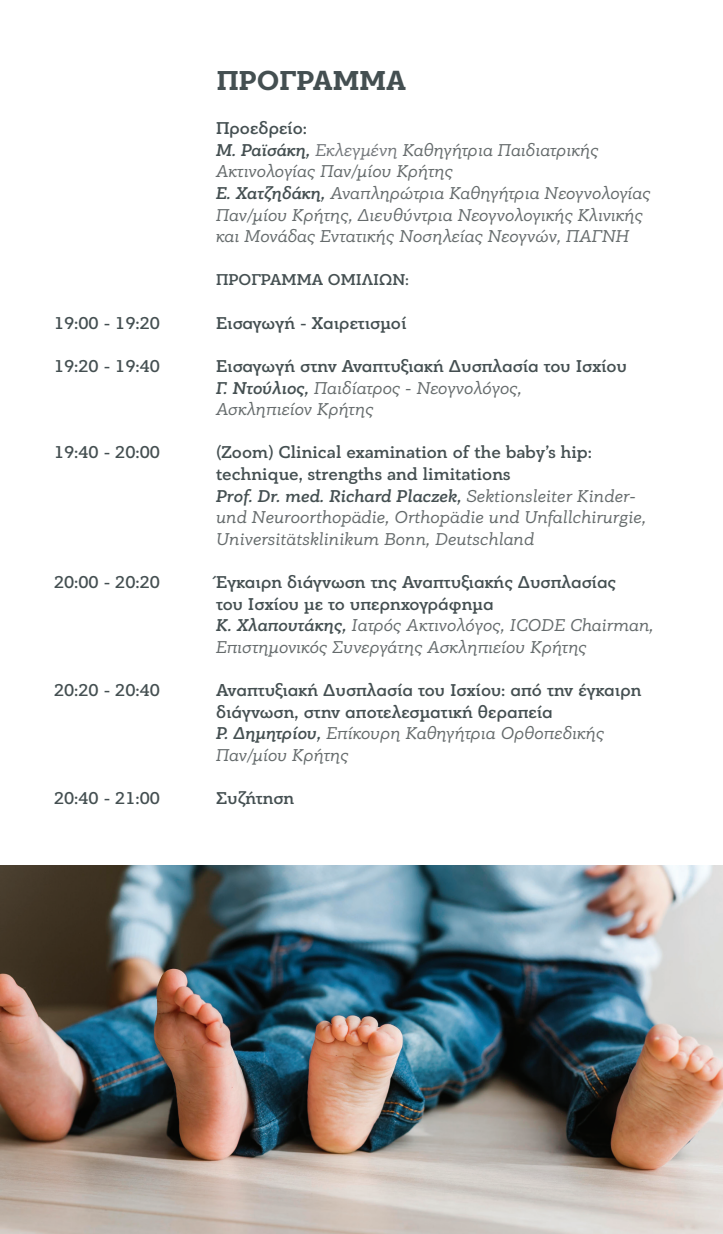
<style>
.page{position:relative;width:723px;height:1234px;background:#fff}
.page>*{position:absolute;margin:0;border:0;box-sizing:border-box;transform-origin:0 0}
.t1{font:700 28.8px "PF Bague Slab Pro";color:#444f51}
.t2{font:italic 18px/21.6px "PF Bague Slab Pro";color:#656b6c}
.t3{font:500 18px/21.6px "PF Bague Slab Pro";color:#444f51}
.t4{font:500 16.5px "PF Bague Slab Pro";color:#444f51}
.s1{font-weight:500;font-style:normal;color:#444f51}
.s2{font-weight:500;color:#444f51}
.s3{color:#73777b}
.s4{font-style:italic}
.s5{font-weight:400;font-style:italic;color:#656b6c}
</style>
<div class="page">
<img style="left:0;top:865px;width:723px;height:368px">
<h1 class="t1" style="left:217px;top:63px;width:190px">ΠΡΟΓΡΑΜΜΑ</h1>
<p class="t2" style="left:216px;top:118px;width:436px"><span class="s1">Προεδρείο:<br></span><span class="s2">Μ. Ραϊσάκη,</span> <span class="s3">Εκλεγμένη</span> Καθηγήτρια Παιδιατρικής Ακτινολογίας Παν/μίου Κρήτης<br><span class="s2">Ε. Χατζηδάκη,</span> Αναπληρώτρια Καθηγήτρια Νεογνολογίας Παν/μίου Κρήτης, Διευθύντρια Νεογνολογικής Κλινικής και Μονάδας Εντατικής Νοσηλείας Νεογνών, ΠΑΓΝΗ</p>
<p class="t4" style="left:216px;top:270px;width:195px">ΠΡΌΓΡΑΜΜΑ ΟΜΙΛΙΏΝ:</p>
<p class="t3" style="left:54px;top:312px;width:107px">19:00 - 19:20</p>
<p class="t3" style="left:216px;top:312px;width:192px">Εισαγωγή - Χαιρετισμοί</p>
<p class="t3" style="left:54px;top:355px;width:107px">19:20 - 19:40</p>
<p class="t3" style="left:216px;top:355px;width:412px">Εισαγωγή στην Αναπτυξιακή Δυσπλασία του Ισχίου<br><span class="s4">Γ. Ντούλιος,</span> <span class="s5">Παιδίατρος - Νεογνολόγος,<br>Ασκληπιείον Κρήτης</span></p>
<p class="t3" style="left:54px;top:442px;width:107px">19:40 - 20:00</p>
<p class="t2" style="left:216px;top:442px;width:431px"><span class="s1">(Zoom) Clinical examination of the baby’s hip: technique, strengths and limitations<br></span><span class="s2">Prof. Dr. med. Richard Placzek,</span> Sektionsleiter Kinder&shy;und Neuroorthopädie, Orthopädie und Unfallchirurgie, Universitätsklinikum Bonn, Deutschland</p>
<p class="t3" style="left:54px;top:571px;width:107px">20:00 - 20:20</p>
<p class="t2" style="left:216px;top:571px;width:439px"><span class="s1">Έγκαιρη διάγνωση της Αναπτυξιακής Δυσπλασίας<br>του Ισχίου με το υπερηχογράφημα<br></span><span class="s2">Κ. Χλαπουτάκης,</span> Ιατρός Ακτινολόγος, ICODE Chairman, Επιστημονικός Συνεργάτης Ασκληπιείου Κρήτης</p>
<p class="t3" style="left:54px;top:679px;width:107px">20:20 - 20:40</p>
<p class="t3" style="left:216px;top:679px;width:427px">Αναπτυξιακή Δυσπλασία του Ισχίου: από την έγκαιρη διάγνωση, στην αποτελεσματική θεραπεία<br><span class="s4">Ρ. Δημητρίου,</span> <span class="s5">Επίκουρη Καθηγήτρια Ορθοπεδικής Παν/μίου Κρήτης</span></p>
<p class="t3" style="left:54px;top:787px;width:107px">20:40 - 21:00</p>
<p class="t3" style="left:216px;top:787px;width:80px">Συζήτηση</p>
</div>
